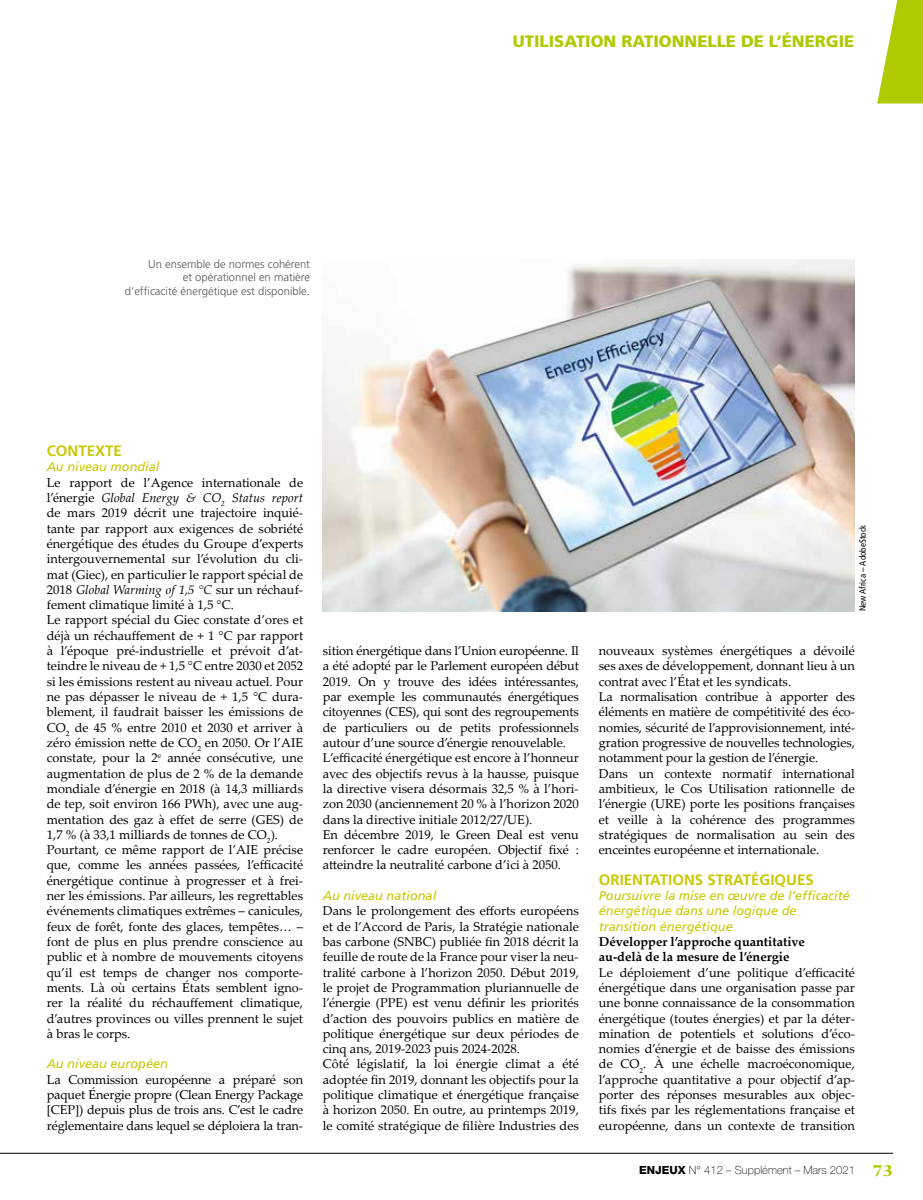
<style>
.page{position:relative;width:923px;height:1200px;background:#fff}
.page>*{position:absolute;margin:0;border:0;box-sizing:border-box;transform-origin:0 0}
.t1{font:900 16.5px "Frutiger";color:#afca00}
.t2{font:700 15px "Frutiger";color:#c9c800}
.t3{font:12.75px/15.3px "Palatino Linotype";color:#000}
.t4{font:italic 12.75px/15.3px "Frutiger";color:#c9c800}
.t5{font:700 12.75px/15.3px "Palatino Linotype";color:#000}
.t6{font:300 11.25px/13.5px "Frutiger";color:#565655;text-align:right}
.t7{font:100 11.25px "Helvetica Neue";color:#000}
.t8{font:condensed 9px "Frutiger";color:#000}
.s1{font-style:italic}
.s2{font-weight:800}
.s3{font-family:"Fairfield LH";font-weight:800;font-size:16.5px;color:#afca00}
</style>
<div class="page">
<svg style="left:877px;top:0;width:46px;height:103px"></svg>
<hr style="left:0;top:1152px;width:893px;height:1px;background:#000">
<img style="left:322px;top:259px;width:532px;height:352px">
<p class="t1" style="left:513px;top:31px;width:343px">UTILISATION RATIONNELLE DE L’ÉNERGIE</p>
<p class="t6" style="left:125px;top:257px;width:187px">Un ensemble de normes cohérent<br>et opérationnel en matière<br>d’efficacité énergétique est disponible.</p>
<p class="t2" style="left:47px;top:442px;width:77px">CONTEXTE</p>
<p class="t4" style="left:47px;top:459px;width:114px">Au niveau mondial</p>
<p class="t3" style="left:47px;top:474px;width:258px">Le rapport de l’Agence internationale de l’énergie <span class="s1">Global Energy &amp; CO</span><sub>2</sub> <span class="s1">Status report </span>de mars 2019 décrit une trajectoire inquié&shy;tante par rapport aux exigences de sobriété énergétique des études du Groupe d’experts intergouvernemental sur l’évolution du cli&shy;mat (Giec), en particulier le rapport spécial de 2018 <span class="s1">Global Warming of 1,5 °C</span> sur un réchauf&shy;fement climatique limité à 1,5 °C.<br>Le rapport spécial du Giec constate d’ores et déjà un réchauffement de + 1 °C par rapport à l’époque pré-industrielle et prévoit d’at&shy;teindre le niveau de + 1,5 °C entre 2030 et 2052 si les émissions restent au niveau actuel. Pour ne pas dépasser le niveau de + 1,5 °C dura&shy;blement, il faudrait baisser les émissions de CO<sub>2</sub> de 45 % entre 2010 et 2030 et arriver à zéro émission nette de CO<sub>2</sub> en 2050. Or l’AIE constate, pour la 2<sup>e</sup> année consécutive, une augmentation de plus de 2 % de la demande mondiale d’énergie en 2018 (à 14,3 milliards de tep, soit environ 166 PWh), avec une aug&shy;mentation des gaz à effet de serre (GES) de 1,7 % (à 33,1 milliards de tonnes de CO<sub>2</sub>).<br>Pourtant, ce même rapport de l’AIE précise que, comme les années passées, l’efficacité énergétique continue à progresser et à frei&shy;ner les émissions. Par ailleurs, les regrettables événements climatiques extrêmes – canicules, feux de forêt, fonte des glaces, tempêtes… – font de plus en plus prendre conscience au public et à nombre de mouvements citoyens qu’il est temps de changer nos comporte&shy;ments. Là où certains États semblent igno&shy;rer la réalité du réchauffement climatique, d’autres provinces ou villes prennent le sujet à bras le corps.</p>
<p class="t4" style="left:47px;top:1056px;width:123px">Au niveau européen</p>
<p class="t3" style="left:47px;top:1070px;width:258px;text-align:justify">La Commission européenne a préparé son paquet Énergie propre (Clean Energy Package [CEP]) depuis plus de trois ans. C’est le cadre réglementaire dans lequel se déploiera la tran-</p>
<p class="t3" style="left:323px;top:642px;width:257px">sition énergétique dans l’Union européenne. Il a été adopté par le Parlement européen début 2019. On y trouve des idées intéressantes, par exemple les communautés énergétiques citoyennes (CES), qui sont des regroupements de particuliers ou de petits professionnels autour d’une source d’énergie renouvelable.<br>L’efficacité énergétique est encore à l’honneur avec des objectifs revus à la hausse, puisque la directive visera désormais 32,5 % à l’hori&shy;zon 2030 (anciennement 20 % à l’horizon 2020 dans la directive initiale 2012/27/UE).<br>En décembre 2019, le Green Deal est venu renforcer le cadre européen. Objectif fixé : atteindre la neutralité carbone d’ici à 2050.</p>
<p class="t4" style="left:323px;top:887px;width:115px">Au niveau national</p>
<p class="t3" style="left:323px;top:902px;width:257px">Dans le prolongement des efforts européens et de l’Accord de Paris, la Stratégie nationale bas carbone (SNBC) publiée fin 2018 décrit la feuille de route de la France pour viser la neu&shy;tralité carbone à l’horizon 2050. Début 2019, le projet de Programmation pluriannuelle de l’énergie (PPE) est venu définir les priorités d’action des pouvoirs publics en matière de politique énergétique sur deux périodes de cinq ans, 2019-2023 puis 2024-2028.<br>Côté législatif, la loi énergie climat a été adoptée fin 2019, donnant les objectifs pour la politique climatique et énergétique française à horizon 2050. En outre, au printemps 2019, le comité stratégique de filière Industries des</p>
<p class="t8" style="left:857px;top:611px;width:88px;rotate:-90deg">New Africa – AdobeStock</p>
<p class="t3" style="left:599px;top:642px;width:258px">nouveaux systèmes énergétiques a dévoilé ses axes de développement, donnant lieu à un contrat avec l’État et les syndicats.<br>La normalisation contribue à apporter des éléments en matière de compétitivité des éco&shy;nomies, sécurité de l’approvisionnement, inté&shy;gration progressive de nouvelles technologies, notamment pour la gestion de l’énergie.<br>Dans un contexte normatif international ambitieux, le Cos Utilisation rationnelle de l’énergie (URE) porte les positions françaises et veille à la cohérence des programmes stratégiques de normalisation au sein des enceintes européenne et internationale.</p>
<p class="t2" style="left:599px;top:870px;width:216px">ORIENTATIONS STRATÉGIQUES</p>
<p class="t4" style="left:599px;top:887px;width:252px">Poursuivre la mise en œuvre de l’efficacité énergétique dans une logique de transition énergétique</p>
<p class="t5" style="left:599px;top:933px;width:207px">Développer l’approche quantitative au-delà de la mesure de l’énergie</p>
<p class="t3" style="left:599px;top:963px;width:257px;text-align:justify">Le déploiement d’une politique d’efficacité énergétique dans une organisation passe par une bonne connaissance de la consommation énergétique (toutes énergies) et par la déter&shy;mination de potentiels et solutions d’éco&shy;nomies d’énergie et de baisse des émissions de CO<sub>2</sub>. À une échelle macroéconomique, l’approche quantitative a pour objectif d’ap&shy;porter des réponses mesurables aux objec&shy;tifs fixés par les réglementations française et européenne, dans un contexte de transition</p>
<p class="t7" style="left:639px;top:1163px;width:255px"><span class="s2">ENJEUX</span> N° 412 – Supplément – Mars 2021 <span class="s3">73</span></p>
</div>
